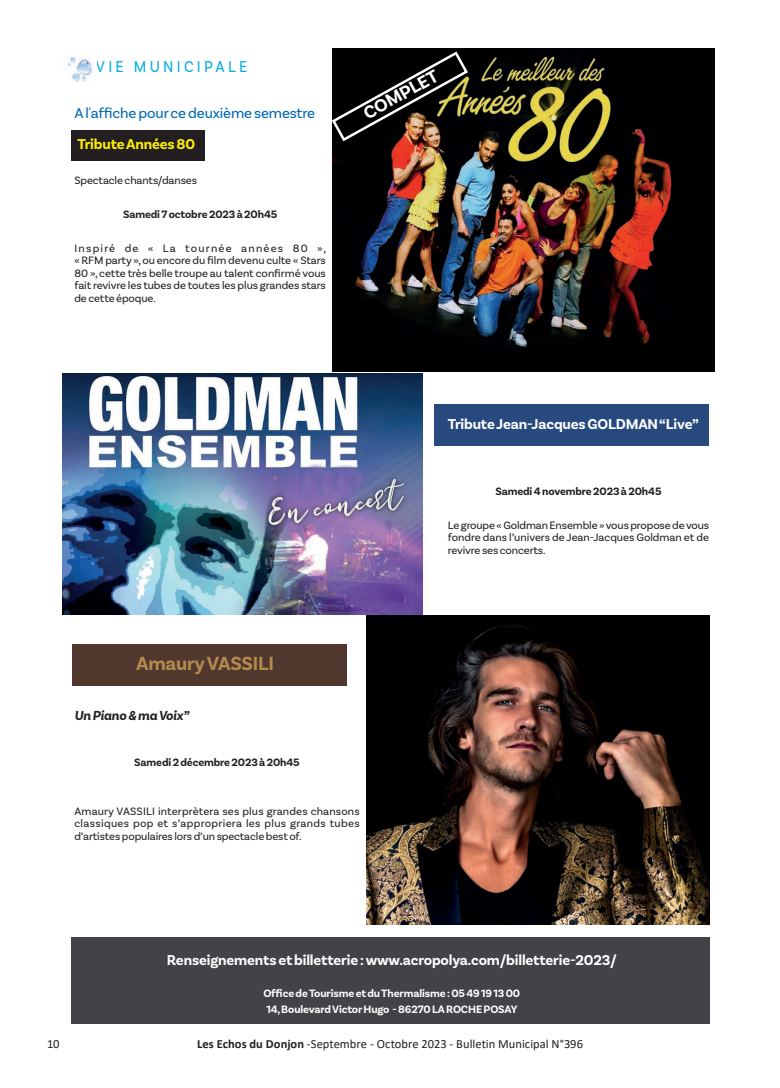
<style>
.page{position:relative;width:780px;height:1088px;background:#fff}
.page>*{position:absolute;margin:0;border:0;box-sizing:border-box;transform-origin:0 0}
.Texte_articles_nouv_BM{font:700 20px "Basic Sans";letter-spacing:-.01em;color:#b48a4e}
.Texte_articles_nouv_BM-2{font:700 18.75px "Basic Sans";color:#fff}
.t1{font:16.5px "Basic Sans";letter-spacing:.22em;color:#03ade5;scale:.91 1}
.Texte_articles_nouv_BM-3{font:700 15px "Basic Sans";letter-spacing:-.01em;color:#fff}
.Texte_articles_nouv_BM-4{font:15px "Basic Sans";letter-spacing:-.01em;color:#0168b3}
.Texte_articles_nouv_BM-5{font:700 15px "Basic Sans";letter-spacing:-.01em;color:#fff101}
.Texte_articles_nouv_BM-6{font:italic 700 13.75px "Basic Sans";letter-spacing:-.01em;color:#231f20}
.t2{font:12.5px "Calibri";color:#231f20}
.Texte_articles_nouv_BM-7{font:11.25px/12.5px "Basic Sans";letter-spacing:-.01em;color:#231f20;text-align:justify}
.Texte_articles_nouv_BM-8{font:700 11.25px "Basic Sans";letter-spacing:-.01em;color:#fff}
.Texte_articles_nouv_BM-9{font:700 11.25px "Basic Sans";letter-spacing:-.01em;color:#231f20}
.s1{font-weight:700}
</style>
<div class="page">
<div style="left:434px;top:404px;width:275px;height:41px;background:#28497e"></div>
<div style="left:71px;top:130px;width:134px;height:30px;background:#231f20"></div>
<img style="left:333px;top:48px;width:382px;height:324px">
<img style="left:63px;top:374px;width:359px;height:240px">
<img style="left:366px;top:616px;width:343px;height:309px">
<div style="left:72px;top:644px;width:274px;height:41px;background:#50382e"></div>
<div style="left:71px;top:938px;width:638px;height:86px;background:#414346"></div>
<svg style="left:332px;top:50px;width:137px;height:93px;background:#221e1a"></svg>
<img style="left:67px;top:57px;width:25px;height:25px">
<h3 class="t1" style="left:96px;top:57px;width:168px">VIE MUNICIPALE</h3>
<p class="Texte_articles_nouv_BM-4" style="left:74px;top:104px;width:242px">A l'affiche pour ce deuxième semestre</p>
<p class="Texte_articles_nouv_BM-5" style="left:78px;top:135px;width:119px">Tribute Années 80</p>
<p class="Texte_articles_nouv_BM-7" style="left:74px;top:174px;width:124px">Spectacle chants/danses</p>
<p class="Texte_articles_nouv_BM-9" style="left:123px;top:207px;width:156px">Samedi 7 octobre 2023 à 20h45</p>
<p class="Texte_articles_nouv_BM-7" style="left:74px;top:242px;width:253px">Inspiré de « La tournée années 80 », « RFM party », ou encore du film devenu culte « Stars 80 », cette très belle troupe au talent confirmé vous fait revivre les tubes de toutes les plus grandes stars de cette époque.</p>
<p class="Texte_articles_nouv_BM-2" style="left:359px;top:104px;width:84px;rotate:-29deg">COMPLET</p>
<p class="Texte_articles_nouv_BM" style="left:136px;top:651px;width:140px">Amaury VASSILI</p>
<p class="Texte_articles_nouv_BM-6" style="left:74px;top:707px;width:116px">Un Piano &amp; ma Voix”</p>
<p class="Texte_articles_nouv_BM-9" style="left:134px;top:756px;width:167px">Samedi 2 décembre 2023 à 20h45</p>
<p class="Texte_articles_nouv_BM-3" style="left:448px;top:414px;width:252px">Tribute Jean-Jacques GOLDMAN “Live”</p>
<p class="Texte_articles_nouv_BM-9" style="left:495px;top:484px;width:167px">Samedi 4 novembre 2023 à 20h45</p>
<p class="Texte_articles_nouv_BM-7" style="left:448px;top:519px;width:263px">Le groupe « Goldman Ensemble » vous propose de vous fondre dans l’univers de Jean-Jacques Goldman et de revivre ses concerts.</p>
<p class="Texte_articles_nouv_BM-7" style="left:74px;top:804px;width:287px">Amaury VASSILI interprètera ses plus grandes chansons classiques pop et s’appropriera les plus grands tubes d’artistes populaires lors d’un spectacle best of.</p>
<p class="Texte_articles_nouv_BM-3" style="left:167px;top:951px;width:451px">Renseignements et billetterie : www.acropolya.com/billetterie-2023/</p>
<p class="Texte_articles_nouv_BM-8" style="left:263px;top:986px;width:258px">Office de Tourisme et du Thermalisme : 05 49 19 13 00</p>
<p class="Texte_articles_nouv_BM-8" style="left:266px;top:1002px;width:252px">14, Boulevard Victor Hugo - 86270 LA ROCHE POSAY</p>
<p class="t2" style="left:47px;top:1035px;width:14px">10</p>
<p class="t2" style="left:197px;top:1035px;width:387px"><span class="s1">Les Echos du Donjon</span> -Septembre - Octobre 2023 - Bulletin Municipal N°396</p>
</div>
